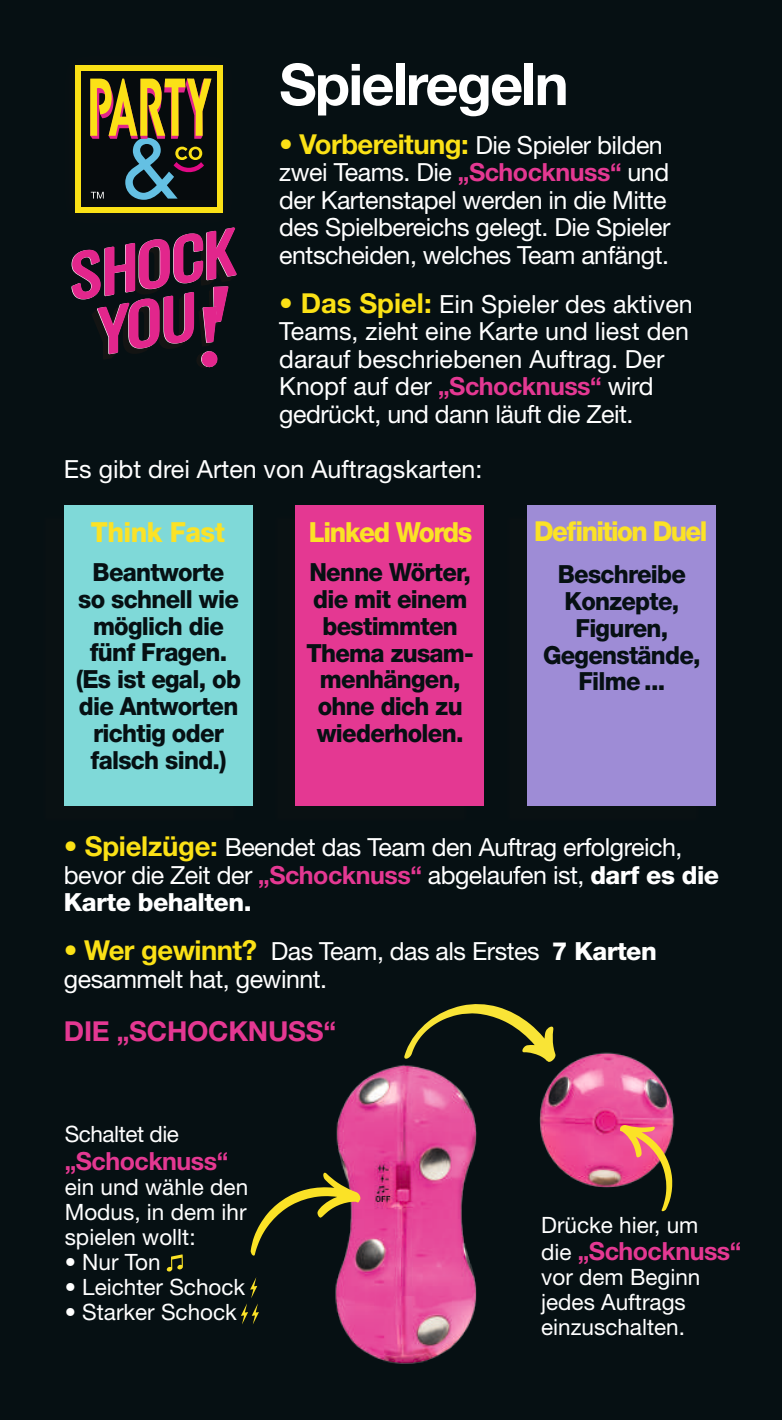
<style>
.page{position:relative;width:782px;height:1420px;background:#fff}
.page>*{position:absolute;margin:0;border:0;box-sizing:border-box;transform-origin:0 0}
.t1{font:700 57.5px "Helvetica Neue LT Std";letter-spacing:-.03em;color:#fff}
.t2{font:800 27.75px "Helvetica Neue LT Std";letter-spacing:-.05em;color:#fbe226;scale:.94 1}
.t3{font:800 27.75px "Helvetica Neue LT Std";letter-spacing:-.02em;color:#fbe226;scale:.95 1}
.t4{font:700 27.5px "Helvetica Neue LT Std";letter-spacing:-.01em;color:#e43892}
.t5{font:800 27.5px "Helvetica Neue LT Std";letter-spacing:-.06em;color:#fbe226;scale:.94 1}
.t6{font:25px/27.5px "Helvetica Neue LT Std";letter-spacing:-.02em;color:#fff}
.t7{font:800 25px/26.8px "Helvetica Neue LT Std";letter-spacing:-.03em;color:#061013;text-align:center;scale:.95 1}
.t8{font:25px/27.5px "Helvetica Neue LT Std";color:#fff}
.t9{font:700 25px "Helvetica Neue LT Std";letter-spacing:-.02em;color:#e43892}
.t10{font:22.5px/25px "Helvetica Neue LT Std";color:#fff}
.t11{font:22.5px "Helvetica Neue LT Std";letter-spacing:-.02em;color:#fff}
.s1{font-weight:700;font-size:27.5px;color:#fbe116}
.s2{font-weight:700;color:#e43892}
.s3{font-weight:800}
.s4{font-weight:400;font-size:22.5px;color:#fff}
</style>
<div class="page">
<div style="left:0;top:0;width:782px;height:1419px;background:#061013"></div>
<svg style="left:71px;top:65px;width:166px;height:303px"></svg>
<div style="left:64px;top:505px;width:188px;height:300px;background:#7fd9d8"></div>
<div style="left:295px;top:505px;width:189px;height:300px;background:#e43892"></div>
<div style="left:527px;top:505px;width:188px;height:300px;background:#9e8cd6"></div>
<svg style="left:166px;top:1254px;width:17px;height:17px"></svg>
<svg style="left:250px;top:1277px;width:7px;height:20px"></svg>
<svg style="left:241px;top:1303px;width:18px;height:21px"></svg>
<img style="left:539px;top:1052px;width:136px;height:136px">
<img style="left:335px;top:1064px;width:142px;height:300px">
<svg style="left:250px;top:1172px;width:110px;height:83px"></svg>
<svg style="left:619px;top:1124px;width:53px;height:86px"></svg>
<svg style="left:404px;top:1004px;width:151px;height:57px"></svg>
<h1 class="t1" style="left:279px;top:49px;width:291px">Spielregeln</h1>
<p class="t6" style="left:279px;top:131px;width:392px"><span class="s1">• Vorbereitung:</span> Die Spieler bilden zwei Teams. Die <span class="s2">„Schocknuss“</span> und der Kartenstapel werden in die Mitte des Spielbereichs gelegt. Die Spieler entscheiden, welches Team anfängt.</p>
<p class="t8" style="left:279px;top:290px;width:415px"><span class="s1">• Das Spiel:</span> Ein Spieler des aktiven Teams, zieht eine Karte und liest den darauf beschriebenen Auftrag. Der Knopf auf der <span class="s2">„Schocknuss“</span> wird gedrückt, und dann läuft die Zeit.</p>
<p class="t8" style="left:64px;top:455px;width:420px">Es gibt drei Arten von Auftragskarten:</p>
<p class="t3" style="left:91px;top:515px;width:142px">Think Fast</p>
<p class="t7" style="left:76px;top:558px;width:175px">Beantworte so schnell wie möglich die fünf Fragen. (Es ist egal, ob die Antworten richtig oder falsch sind.)</p>
<p class="t2" style="left:309px;top:515px;width:175px">Linked Words</p>
<p class="t7" style="left:306px;top:559px;width:178px">Nenne Wörter, die mit einem bestimmten<br>Thema zusam&shy;menhängen, ohne dich zu wiederholen.</p>
<p class="t5" style="left:534px;top:515px;width:186px">Definition Duel</p>
<p class="t7" style="left:543px;top:561px;width:167px">Beschreibe<br>Konzepte,<br>Figuren,<br>Gegenstände,<br>Filme ...</p>
<p class="t6" style="left:64px;top:833px;width:656px"><span class="s1">• Spielzüge:</span> Beendet das Team den Auftrag erfolgreich, bevor die Zeit der <span class="s2">„Schocknuss“</span> abgelaufen ist, <span class="s3">darf es die<br>Karte behalten.</span></p>
<p class="t6" style="left:64px;top:937px;width:594px"><span class="s1">• Wer gewinnt?</span> Das Team, das als Erstes <span class="s3">7 Karten </span>gesammelt hat, gewinnt.</p>
<p class="t4" style="left:64px;top:1013px;width:273px">DIE „SCHOCKNUSS“</p>
<p class="t11" style="left:65px;top:1120px;width:116px">Schaltet die</p>
<p class="t9" style="left:65px;top:1145px;width:165px">„Schocknuss“</p>
<p class="t10" style="left:65px;top:1173px;width:185px;text-align:justify">ein und wähle den Modus, in dem ihr spielen wollt:</p>
<p class="t10" style="left:65px;top:1248px;width:97px">• Nur Ton</p>
<p class="t10" style="left:65px;top:1273px;width:182px">• Leichter Schock</p>
<p class="t10" style="left:65px;top:1298px;width:174px">• Starker Schock</p>
<p class="t10" style="left:541px;top:1211px;width:159px">Drücke hier, um</p>
<p class="t9" style="left:541px;top:1235px;width:202px"><span class="s4">die</span> „Schocknuss“</p>
<p class="t10" style="left:541px;top:1264px;width:161px">vor dem Beginn jedes Auftrags einzuschalten.</p>
</div>
